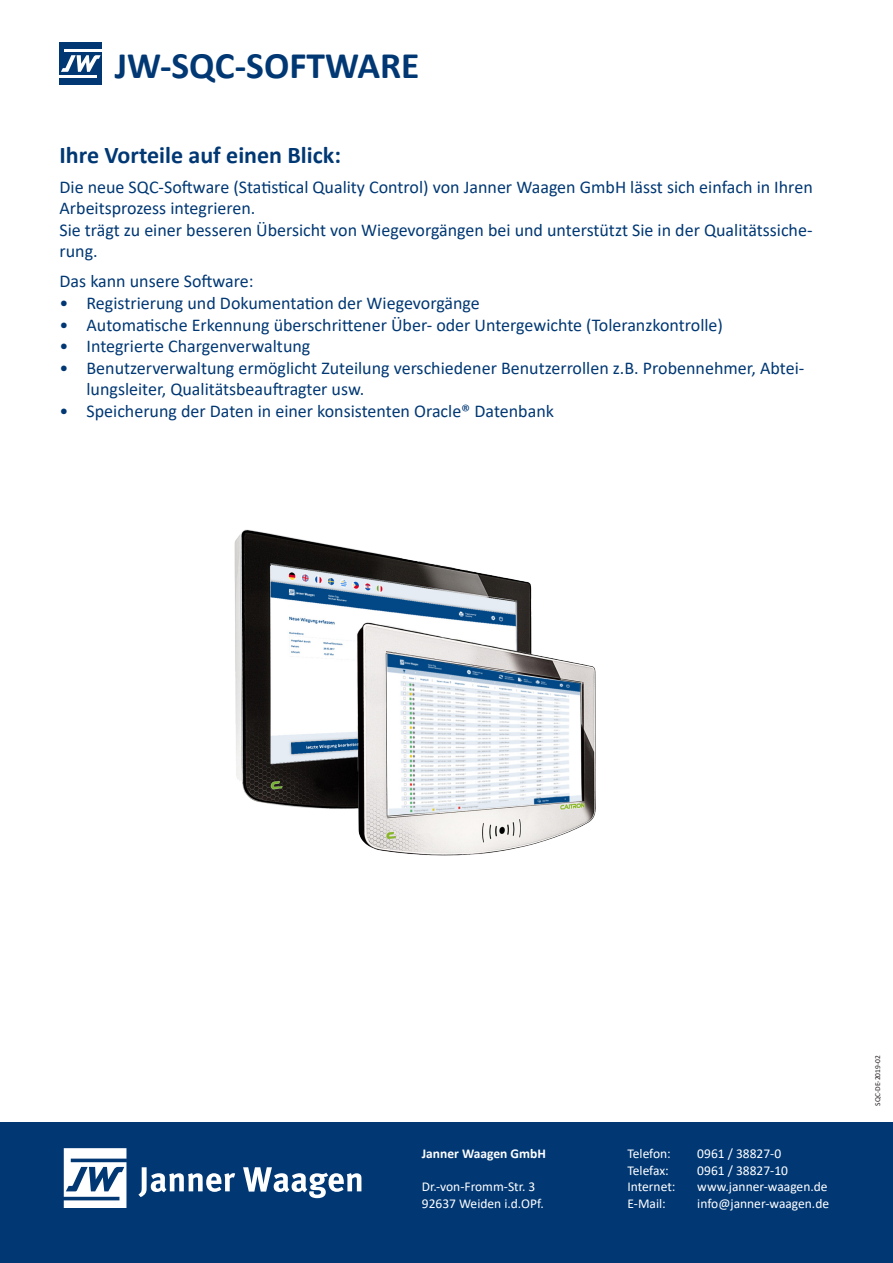
<style>
.page{position:relative;width:893px;height:1263px;background:#fff}
.page>*{position:absolute;margin:0;border:0;box-sizing:border-box;transform-origin:0 0}
.t1{font:700 37.5px "Calibri";color:#013874}
.t2{font:700 24px "Calibri";color:#013874}
.t3{font:18px/21.6px "Calibri";color:#013874}
.t4{font:13.5px "Calibri";color:#fff}
.t5{font:700 13.5px "Calibri";color:#fff}
.t6{font:7.5px "Calibri";color:#231f20}
</style>
<div class="page">
<div style="left:60px;top:43px;width:42px;height:42px;background:#013874"></div>
<hr style="left:64px;top:50px;width:38px;height:2px;background:#fff">
<hr style="left:60px;top:75px;width:37px;height:3px;background:#fff">
<svg style="left:61px;top:55px;width:40px;height:17px"></svg>
<img style="left:234px;top:529px;width:362px;height:327px">
<div style="left:0;top:1123px;width:893px;height:140px;background:#013874"></div>
<svg style="left:64px;top:1148px;width:62px;height:60px"></svg>
<svg style="left:243px;top:1167px;width:118px;height:31px"></svg>
<svg style="left:138px;top:1167px;width:97px;height:30px"></svg>
<p class="t1" style="left:115px;top:39px;width:306px">JW-SQC-SOFTWARE</p>
<p class="t2" style="left:60px;top:138px;width:283px">Ihre Vorteile auf einen Blick:</p>
<p class="t3" style="left:60px;top:175px;width:755px">Die neue SQC-Software (Statistical Quality Control) von Janner Waagen GmbH lässt sich einfach in Ihren<br>Arbeitsprozess integrieren.</p>
<p class="t3" style="left:60px;top:219px;width:754px">Sie trägt zu einer besseren Übersicht von Wiegevorgängen bei und unterstützt Sie in der Qualitätssiche&shy;rung.</p>
<p class="t3" style="left:60px;top:270px;width:196px">Das kann unsere Software:</p>
<p class="t3" style="left:60px;top:292px;width:422px">• Registrierung und Dokumentation der Wiegevorgänge</p>
<p class="t3" style="left:60px;top:313px;width:665px">• Automatische Erkennung überschrittener Über- oder Untergewichte (Toleranzkontrolle)</p>
<p class="t3" style="left:60px;top:335px;width:252px">• Integrierte Chargenverwaltung</p>
<p class="t3" style="left:87px;top:357px;width:719px;text-indent:-27px">• Benutzerverwaltung ermöglicht Zuteilung verschiedener Benutzerrollen z.B. Probennehmer, Abtei&shy;lungsleiter, Qualitätsbeauftragter usw.</p>
<p class="t3" style="left:60px;top:400px;width:496px">• Speicherung der Daten in einer konsistenten Oracle® Datenbank</p>
<p class="t5" style="left:422px;top:1144px;width:126px">Janner Waagen GmbH</p>
<p class="t4" style="left:422px;top:1177px;width:115px">Dr.-von-Fromm-Str. 3</p>
<p class="t4" style="left:422px;top:1194px;width:124px">92637 Weiden i.d.OPf.</p>
<p class="t4" style="left:627px;top:1144px;width:45px">Telefon:</p>
<p class="t4" style="left:627px;top:1161px;width:43px">Telefax:</p>
<p class="t4" style="left:627px;top:1177px;width:50px">Internet:</p>
<p class="t4" style="left:627px;top:1194px;width:40px">E-Mail:</p>
<p class="t4" style="left:697px;top:1144px;width:85px">0961 / 38827-0</p>
<p class="t4" style="left:697px;top:1161px;width:92px">0961 / 38827-10</p>
<p class="t4" style="left:697px;top:1177px;width:132px">www.janner-waagen.de</p>
<p class="t4" style="left:697px;top:1194px;width:133px">info@janner-waagen.de</p>
<p class="t6" style="left:872px;top:1106px;width:52px;rotate:-90deg">SQC-DE-2019-02</p>
</div>
